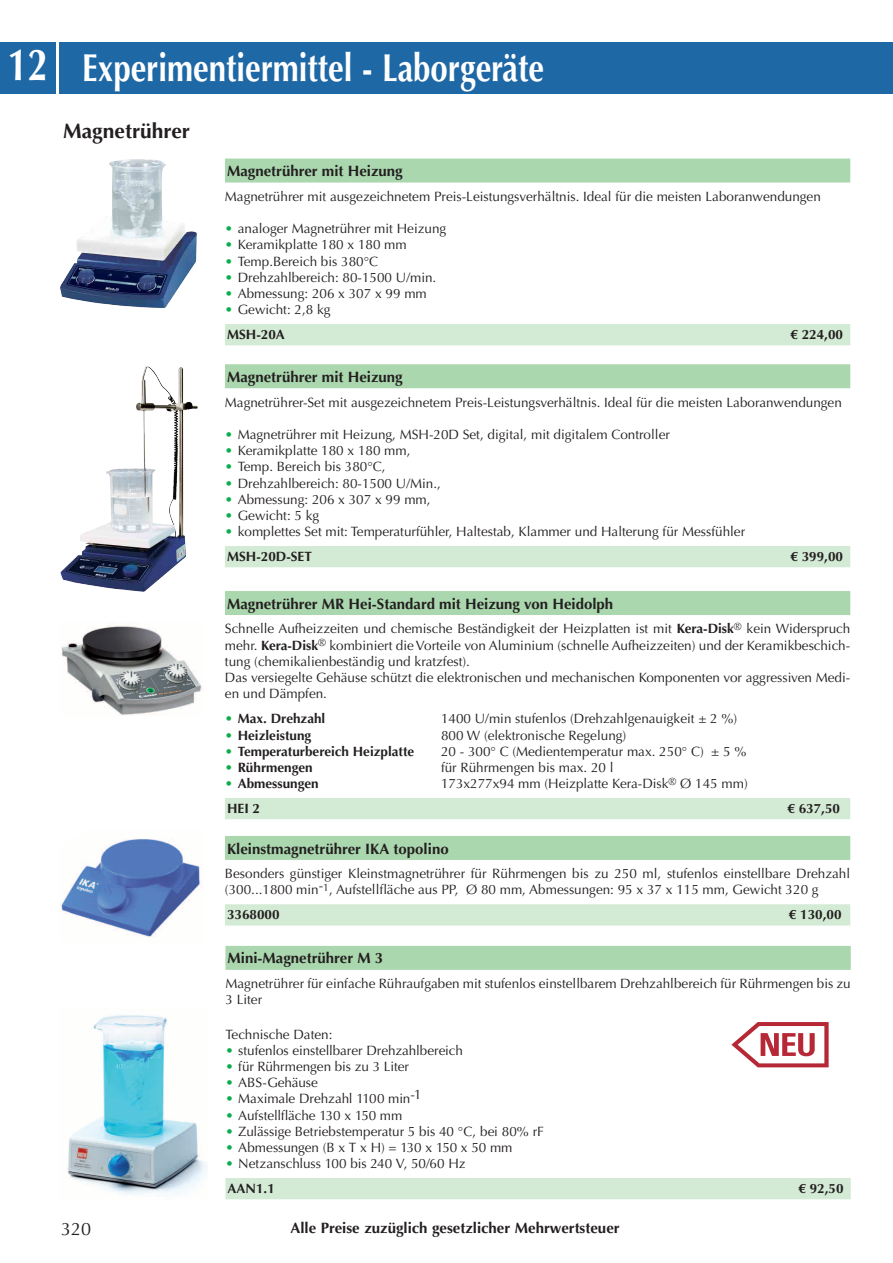
<style>
.page{position:relative;width:893px;height:1263px;background:#fff}
.page>*{position:absolute;margin:0;border:0;box-sizing:border-box;transform-origin:0 0}
.t1{font:700 39px "Optima LT Std";color:#fff;scale:.8 1}
.t2{font:700 21px "Optima LT Std";color:#231f20}
.t3{font:18px "Optima LT Std";color:#231f20}
.t4{font:700 15px "Optima LT Std";color:#231f20}
.t5{font:13.5px/16.2px "Optima LT Std";color:#231f20}
.t6{font:700 13.5px "Optima LT Std";color:#231f20}
.s1{font-size:45px}
.s2{color:#0cae4c}
.s3{font-weight:700}
</style>
<div class="page">
<div style="left:59px;top:43px;width:834px;height:51px;background:#1e68a6"></div>
<div style="left:0;top:43px;width:55px;height:51px;background:#1e68a6"></div>
<div style="left:225px;top:591px;width:625px;height:24px;background:#aad7ae"></div>
<div style="left:225px;top:798px;width:625px;height:21px;background:#d3ead4"></div>
<img style="left:61px;top:625px;width:142px;height:90px">
<img style="left:60px;top:159px;width:137px;height:149px">
<img style="left:60px;top:366px;width:138px;height:226px">
<div style="left:225px;top:159px;width:625px;height:24px;background:#aad7ae"></div>
<div style="left:225px;top:324px;width:625px;height:21px;background:#d3ead4"></div>
<div style="left:225px;top:364px;width:625px;height:24px;background:#aad7ae"></div>
<div style="left:225px;top:546px;width:625px;height:21px;background:#d3ead4"></div>
<img style="left:61px;top:839px;width:140px;height:98px">
<div style="left:225px;top:836px;width:625px;height:24px;background:#aad7ae"></div>
<div style="left:225px;top:904px;width:625px;height:21px;background:#d3ead4"></div>
<img style="left:67px;top:1015px;width:139px;height:180px">
<div style="left:225px;top:946px;width:626px;height:24px;background:#aad7ae"></div>
<div style="left:225px;top:1178px;width:626px;height:21px;background:#d3ead4"></div>
<svg style="left:731px;top:1022px;width:98px;height:45px"></svg>
<h1 class="t1" style="left:8px;top:45px;width:672px"><span class="s1">12</span> Experimentiermittel - Laborgeräte</h1>
<h2 class="t2" style="left:63px;top:119px;width:128px">Magnetrührer</h2>
<p class="t4" style="left:227px;top:162px;width:177px">Magnetrührer mit Heizung</p>
<p class="t5" style="left:225px;top:188px;width:597px">Magnetrührer mit ausgezeichnetem Preis-Leistungsverhältnis. Ideal für die meisten Laboranwendungen</p>
<p class="t5" style="left:225px;top:221px;width:223px"><span class="s2">•</span> analoger Magnetrührer mit Heizung</p>
<p class="t5" style="left:225px;top:237px;width:183px"><span class="s2">•</span> Keramikplatte 180 x 180 mm</p>
<p class="t5" style="left:225px;top:253px;width:155px"><span class="s2">•</span> Temp.Bereich bis 380°C</p>
<p class="t5" style="left:225px;top:269px;width:213px"><span class="s2">•</span> Drehzahlbereich: 80-1500 U/min.</p>
<p class="t5" style="left:225px;top:286px;width:203px"><span class="s2">•</span> Abmessung: 206 x 307 x 99 mm</p>
<p class="t5" style="left:225px;top:297px;width:107px;line-height:24.8px"><span class="s2">•</span> Gewicht: 2,8 kg<br><span class="s3">MSH-20A</span></p>
<p class="t6" style="left:790px;top:327px;width:54px">€ 224,00</p>
<p class="t4" style="left:227px;top:368px;width:177px">Magnetrührer mit Heizung</p>
<p class="t5" style="left:225px;top:394px;width:618px">Magnetrührer-Set mit ausgezeichnetem Preis-Leistungsverhältnis. Ideal für die meisten Laboranwendungen</p>
<p class="t5" style="left:225px;top:426px;width:446px"><span class="s2">•</span> Magnetrührer mit Heizung, MSH-20D Set, digital, mit digitalem Controller</p>
<p class="t5" style="left:225px;top:443px;width:187px"><span class="s2">•</span> Keramikplatte 180 x 180 mm,</p>
<p class="t5" style="left:225px;top:459px;width:162px"><span class="s2">•</span> Temp. Bereich bis 380°C,</p>
<p class="t5" style="left:225px;top:475px;width:217px"><span class="s2">•</span> Drehzahlbereich: 80-1500 U/Min.,</p>
<p class="t5" style="left:225px;top:491px;width:207px"><span class="s2">•</span> Abmessung: 206 x 307 x 99 mm,</p>
<p class="t5" style="left:225px;top:507px;width:96px"><span class="s2">•</span> Gewicht: 5 kg</p>
<p class="t5" style="left:225px;top:519px;width:522px;line-height:24.8px"><span class="s2">•</span> komplettes Set mit: Temperaturfühler, Haltestab, Klammer und Halterung für Messfühler<br><span class="s3">MSH-20D-SET</span></p>
<p class="t6" style="left:790px;top:548px;width:54px">€ 399,00</p>
<p class="t4" style="left:227px;top:595px;width:388px">Magnetrührer MR Hei-Standard mit Heizung von Heidolph</p>
<p class="t5" style="left:225px;top:621px;width:627px">Schnelle Aufheizzeiten und chemische Beständigkeit der Heizplatten ist mit <span class="s3">Kera-Disk</span><sup>®</sup> kein Widerspruch mehr. <span class="s3">Kera-Disk</span><sup>®</sup> kombiniert die Vorteile von Aluminium (schnelle Aufheizzeiten) und der Keramikbeschich&shy;tung (chemikalienbeständig und kratzfest).<br>Das versiegelte Gehäuse schützt die elektronischen und mechanischen Komponenten vor aggressiven Medi&shy;en und Dämpfen.</p>
<p class="t6" style="left:225px;top:711px;width:102px"><span class="s2">•</span> Max. Drehzahl</p>
<p class="t5" style="left:441px;top:711px;width:298px">1400 U/min stufenlos (Drehzahlgenauigkeit ± 2 %)</p>
<p class="t6" style="left:225px;top:727px;width:88px"><span class="s2">•</span> Heizleistung</p>
<p class="t5" style="left:441px;top:727px;width:187px">800 W (elektronische Regelung)</p>
<p class="t6" style="left:225px;top:743px;width:191px"><span class="s2">•</span> Temperaturbereich Heizplatte</p>
<p class="t5" style="left:441px;top:743px;width:307px">20 - 300° C (Medientemperatur max. 250° C) ± 5 %</p>
<p class="t6" style="left:225px;top:759px;width:89px"><span class="s2">•</span> Rührmengen</p>
<p class="t5" style="left:441px;top:759px;width:174px">für Rührmengen bis max. 20 l</p>
<p class="t6" style="left:225px;top:776px;width:95px"><span class="s2">•</span> Abmessungen</p>
<p class="t5" style="left:441px;top:776px;width:308px">173x277x94 mm (Heizplatte Kera-Disk<sup>®</sup> Ø 145 mm)</p>
<p class="t6" style="left:227px;top:800px;width:35px">HEI 2</p>
<p class="t6" style="left:787px;top:800px;width:54px">€ 637,50</p>
<p class="t4" style="left:227px;top:840px;width:223px">Kleinstmagnetrührer IKA topolino</p>
<p class="t5" style="left:225px;top:866px;width:627px">Besonders günstiger Kleinstmagnetrührer für Rührmengen bis zu 250 ml, stufenlos einstellbare Drehzahl (300...1800 min-<sup>1</sup>, Aufstellfläche aus PP, Ø 80 mm, Abmessungen: 95 x 37 x 115 mm, Gewicht 320 g</p>
<p class="t6" style="left:227px;top:907px;width:54px">3368000</p>
<p class="t6" style="left:789px;top:907px;width:54px">€ 130,00</p>
<p class="t4" style="left:228px;top:950px;width:157px">Mini-Magnetrührer M 3</p>
<p class="t5" style="left:225px;top:976px;width:627px">Magnetrührer für einfache Rühraufgaben mit stufenlos einstellbarem Drehzahlbereich für Rührmengen bis zu<br>3 Liter</p>
<p class="t5" style="left:225px;top:1026px;width:108px">Technische Daten:</p>
<p class="t5" style="left:225px;top:1042px;width:239px"><span class="s2">•</span> stufenlos einstellbarer Drehzahlbereich</p>
<p class="t5" style="left:225px;top:1058px;width:185px"><span class="s2">•</span> für Rührmengen bis zu 3 Liter</p>
<p class="t5" style="left:225px;top:1075px;width:94px"><span class="s2">•</span> ABS-Gehäuse</p>
<p class="t5" style="left:225px;top:1091px;width:198px"><span class="s2">•</span> Maximale Drehzahl 1100 min-1</p>
<p class="t5" style="left:225px;top:1107px;width:178px"><span class="s2">•</span> Aufstellfläche 130 x 150 mm</p>
<p class="t5" style="left:225px;top:1123px;width:320px"><span class="s2">•</span> Zulässige Betriebstemperatur 5 bis 40 °C, bei 80% rF</p>
<p class="t5" style="left:225px;top:1139px;width:288px"><span class="s2">•</span> Abmessungen (B x T x H) = 130 x 150 x 50 mm</p>
<p class="t5" style="left:225px;top:1151px;width:242px;line-height:24.8px"><span class="s2">•</span> Netzanschluss 100 bis 240 V, 50/60 Hz<br><span class="s3">AAN1.1</span></p>
<p class="t6" style="left:798px;top:1180px;width:47px">€ 92,50</p>
<h3 class="t3" style="left:61px;top:1218px;width:32px">320</h3>
<p class="t4" style="left:290px;top:1219px;width:331px">Alle Preise zuzüglich gesetzlicher Mehrwertsteuer</p>
</div>
